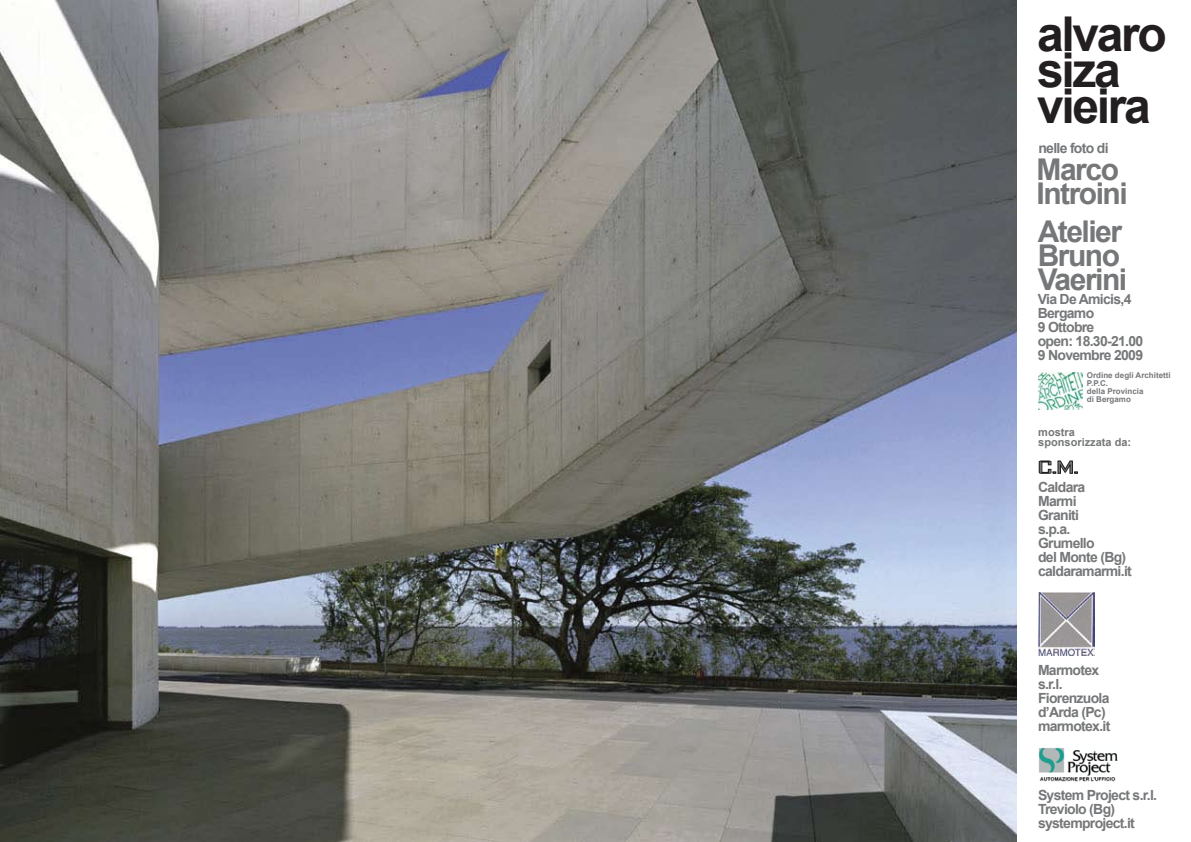
<style>
.page{position:relative;width:1191px;height:842px;background:#fff}
.page>*{position:absolute;margin:0;border:0;box-sizing:border-box;transform-origin:0 0}
.t1{font:700 48px/36px "Arial";letter-spacing:-.05em;color:#231f20}
.t2{font:700 30px/24px "Arial";letter-spacing:-.05em;color:#757779}
.t3{font:16px "Agency FB";color:#757779;scale:2.38 1}
.t4{font:700 14px/14px "Arial";letter-spacing:-.05em;color:#757779}
.t5{font:700 11px/10px "Arial";color:#757779}
.t6{font:700 8px/8px "Arial";color:#757779}
</style>
<div class="page">
<img style="left:1038px;top:592px;width:57px;height:63px">
<img style="left:0;top:1px;width:1016px;height:841px">
<img style="left:1038px;top:747px;width:80px;height:35px">
<svg style="left:1039px;top:461px;width:38px;height:12px"></svg>
<img style="left:1038px;top:372px;width:44px;height:37px">
<h1 class="t1" style="left:1037px;top:17px;width:131px">alvaro siza vieira</h1>
<p class="t4" style="left:1038px;top:141px;width:72px">nelle foto di</p>
<h2 class="t2" style="left:1036px;top:158px;width:93px">Marco<br>Introini</h2>
<h2 class="t2" style="left:1037px;top:220px;width:91px">Atelier<br>Bruno<br>Vaerini</h2>
<p class="t4" style="left:1037px;top:292px;width:107px">Via De Amicis,4<br>Bergamo<br>9 Ottobre<br>open: 18.30-21.00<br>9 Novembre 2009</p>
<p class="t6" style="left:1087px;top:372px;width:85px">Ordine degli Architetti<br>P.P.C.<br>della Provincia<br>di Bergamo</p>
<p class="t5" style="left:1038px;top:428px;width:94px">mostra sponsorizzata da:</p>
<p class="t3" style="left:1037px;top:458px;width:19px">C.M.</p>
<p class="t4" style="left:1038px;top:480px;width:95px">Caldara<br>Marmi<br>Graniti<br>s.p.a.<br>Grumello<br>del Monte (Bg) caldaramarmi.it</p>
<p class="t4" style="left:1038px;top:663px;width:74px">Marmotex s.r.l.<br>Fiorenzuola d’Arda (Pc) marmotex.it</p>
<p class="t4" style="left:1038px;top:789px;width:121px">System Project s.r.l.<br>Treviolo (Bg) systemproject.it</p>
</div>
